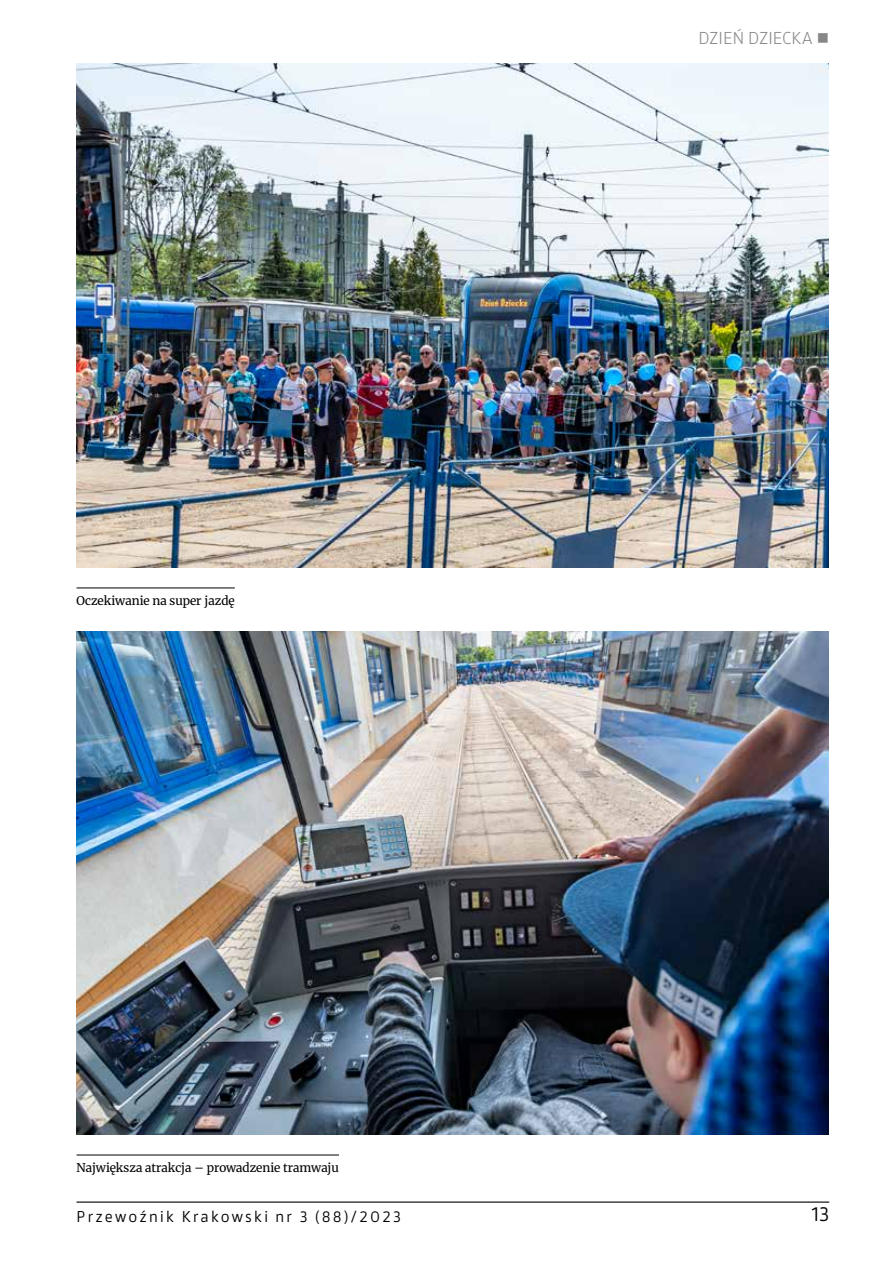
<style>
.page{position:relative;width:893px;height:1263px;background:#fff}
.page>*{position:absolute;margin:0;border:0;box-sizing:border-box;transform-origin:0 0}
.t1{font:19.5px "Akwe Pro";color:#000}
.t2{font:300 16.5px "Akwe Pro";color:#878787}
.t3{font:15px "Akwe Pro";letter-spacing:.14em;color:#000}
.t4{font:12px "Merriweather";color:#000}
</style>
<div class="page">
<hr style="left:77px;top:1201px;width:752px;height:2px;background:#000">
<img style="left:77px;top:64px;width:752px;height:504px">
<img style="left:77px;top:631px;width:752px;height:504px">
<hr style="left:77px;top:588px;width:158px;height:1px;background:#000">
<hr style="left:77px;top:1155px;width:262px;height:1px;background:#000">
<p class="t4" style="left:77px;top:591px;width:160px">Oczekiwanie na super jazdę</p>
<p class="t4" style="left:77px;top:1158px;width:264px">Największa atrakcja – prowadzenie tramwaju</p>
<h2 class="t2" style="left:698px;top:26px;width:132px">DZIEŃ DZIECKA ■</h2>
<p class="t3" style="left:77px;top:1205px;width:326px">Przewoźnik Krakowski nr 3 (88)/2023</p>
<h1 class="t1" style="left:811px;top:1200px;width:19px">13</h1>
</div>
